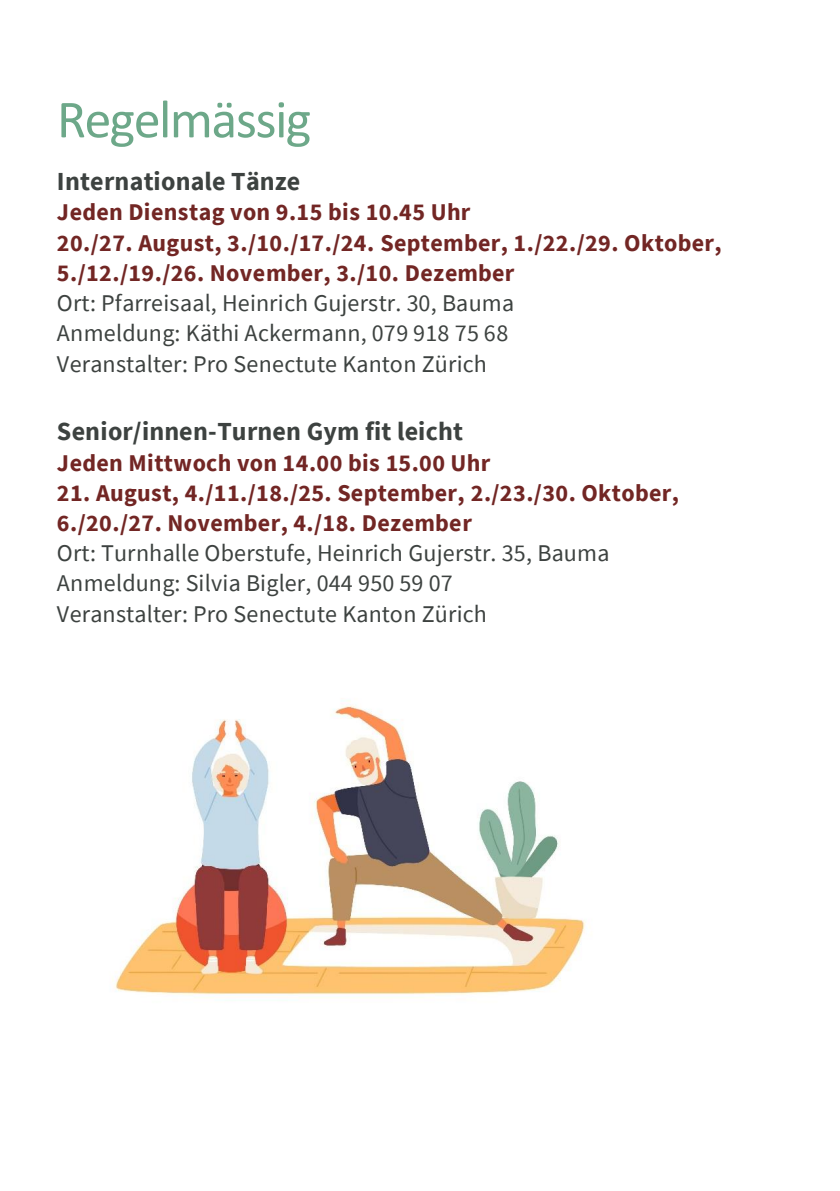
<style>
.page{position:relative;width:840px;height:1191px;background:#fff}
.page>*{position:absolute;margin:0;border:0;box-sizing:border-box;transform-origin:0 0}
.t1{font:54px "Calibri";letter-spacing:-.03em;color:#6da889}
.t2{font:700 26px "Source Sans Pro";letter-spacing:.005em;color:#3d4240}
.t3{font:700 24px/30px "Source Sans Pro";letter-spacing:.015em;color:#722624}
.t4{font:24px "Source Sans Pro";letter-spacing:.005em;color:#3d4240}
</style>
<div class="page">
<img style="left:112px;top:700px;width:478px;height:295px">
<p class="t1" style="left:57px;top:97px;width:256px">Regelmässig</p>
<p class="t2" style="left:57px;top:164px;width:245px">Internationale Tänze</p>
<p class="t3" style="left:57px;top:197px;width:415px">Jeden Dienstag von 9.15 bis 10.45 Uhr</p>
<p class="t3" style="left:57px;top:227px;width:666px">20./27. August, 3./10./17./24. September, 1./22./29. Oktober,<br>5./12./19./26. November, 3./10. Dezember</p>
<p class="t4" style="left:57px;top:287px;width:459px">Ort: Pfarreisaal, Heinrich Gujerstr. 30, Bauma</p>
<p class="t4" style="left:57px;top:318px;width:453px">Anmeldung: Käthi Ackermann, 079 918 75 68</p>
<p class="t4" style="left:57px;top:348px;width:431px">Veranstalter: Pro Senectute Kanton Zürich</p>
<p class="t2" style="left:57px;top:414px;width:407px">Senior/innen-Turnen Gym fit leicht</p>
<p class="t3" style="left:57px;top:447px;width:435px">Jeden Mittwoch von 14.00 bis 15.00 Uhr</p>
<p class="t3" style="left:57px;top:477px;width:623px">21. August, 4./11./18./25. September, 2./23./30. Oktober,<br>6./20./27. November, 4./18. Dezember</p>
<p class="t4" style="left:57px;top:537px;width:554px">Ort: Turnhalle Oberstufe, Heinrich Gujerstr. 35, Bauma</p>
<p class="t4" style="left:57px;top:568px;width:397px">Anmeldung: Silvia Bigler, 044 950 59 07</p>
<p class="t4" style="left:57px;top:598px;width:431px">Veranstalter: Pro Senectute Kanton Zürich</p>
</div>
